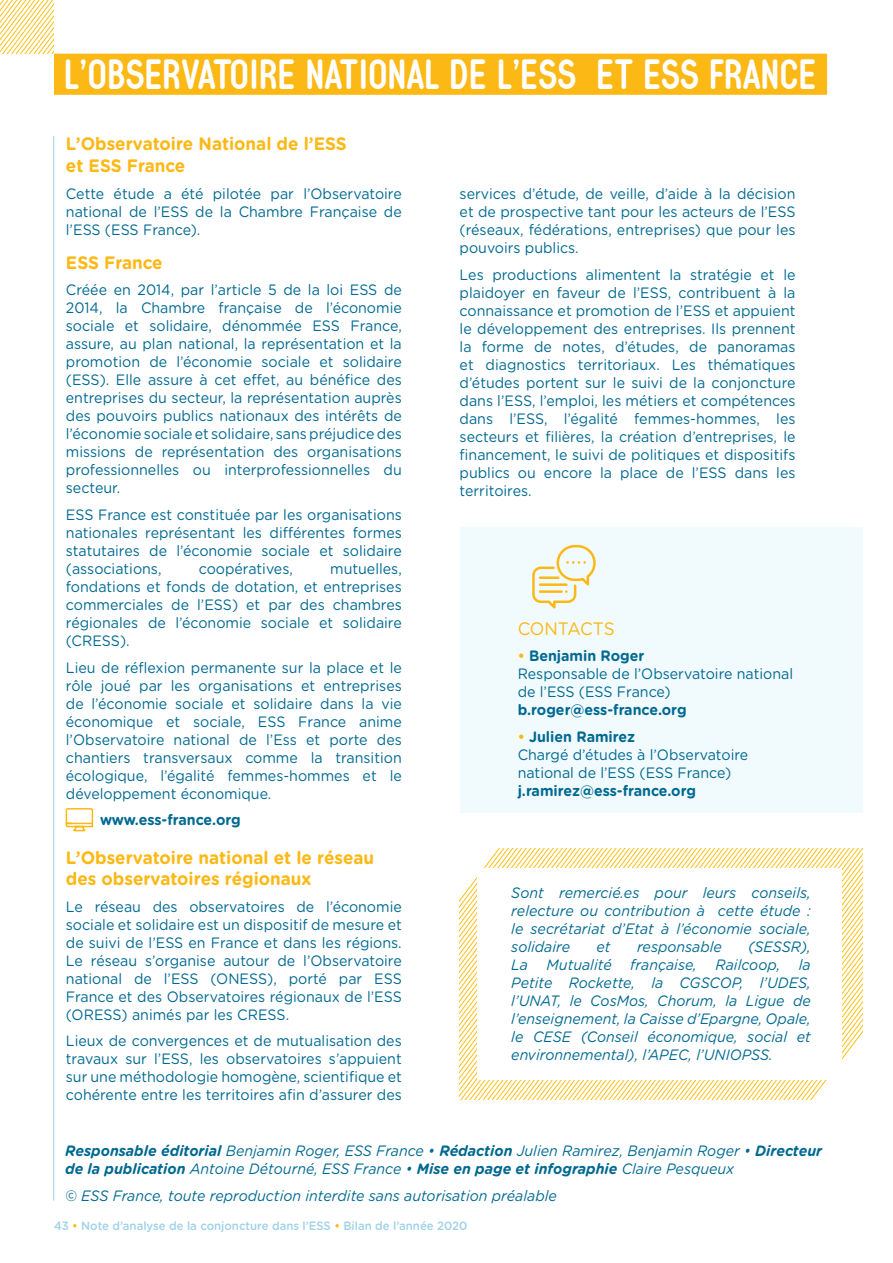
<style>
.page{position:relative;width:893px;height:1263px;background:#fff}
.page>*{position:absolute;margin:0;border:0;box-sizing:border-box;transform-origin:0 0}
.t1{font:700 39px "Typo Quik";color:#fff;scale:.95 1}
.titre_3{font:700 18px/21.6px "Gotham Rounded";color:#fcb814;scale:.95 1}
.titre_3-2{font:18px "Gotham Rounded";letter-spacing:-.015em;color:#fcb814;scale:.95 1}
.Texte{font:15px/18px "Gotham Rounded";color:#006991;text-align:justify;scale:.95 1}
.Texte-2{font:italic 15px/18px "Gotham Rounded";color:#006991;text-align:justify;scale:.95 1}
.Texte-3{font:700 15px "Gotham Rounded";color:#006991;scale:.95 1}
.t2{font:500 12px "Gotham Rounded";color:#9fd1e8;scale:.95 1}
.s1{font-weight:700;color:#fcb814}
.s2{font-weight:700}
.s3{color:#fcb814}
</style>
<div class="page">
<svg style="left:0;top:0;width:53px;height:53px"></svg>
<div style="left:54px;top:54px;width:773px;height:41px;background:#fcb814"></div>
<hr style="left:53px;top:136px;width:1px;height:1064px;background:#9fd1e8">
<svg style="left:65px;top:808px;width:29px;height:24px"></svg>
<div style="left:460px;top:527px;width:402px;height:286px;background:#f1fafd"></div>
<svg style="left:532px;top:545px;width:64px;height:63px"></svg>
<hr style="left:539px;top:590px;width:24px;height:3px;background:#fcb814">
<hr style="left:539px;top:576px;width:20px;height:3px;background:#fcb814">
<svg style="left:460px;top:848px;width:402px;height:251px"></svg>
<div style="left:477px;top:868px;width:364px;height:212px;background:#fff"></div>
<p class="t1" style="left:64px;top:49px;width:794px">L’OBSERVATOIRE NATIONAL DE L’ESS ET ESS FRANCE</p>
<p class="titre_3" style="left:66px;top:133px;width:297px">L’Observatoire National de l’ESS et ESS France</p>
<p class="Texte" style="left:66px;top:184px;width:355px">Cette étude a été pilotée par l’Observatoire national de l’ESS de la Chambre Française de l’ESS (ESS France).</p>
<p class="titre_3" style="left:66px;top:251px;width:103px">ESS France</p>
<p class="Texte" style="left:66px;top:280px;width:355px">Créée en 2014, par l’article 5 de la loi ESS de 2014, la Chambre française de l’économie sociale et solidaire, dénommée ESS France, assure, au plan national, la représentation et la promotion de l’économie sociale et solidaire (ESS). Elle assure à cet effet, au bénéfice des entreprises du secteur, la représentation auprès des pouvoirs publics nationaux des intérêts de l’économie sociale et solidaire, sans préjudice des missions de représentation des organisations professionnelles ou interprofessionnelles du secteur.</p>
<p class="Texte" style="left:66px;top:505px;width:355px">ESS France est constituée par les organisations nationales représentant les différentes formes statutaires de l’économie sociale et solidaire (associations,</p>
<p class="Texte" style="left:66px;top:559px;width:355px;text-indent:264px">mutuelles, fondations et fonds de dotation, et entreprises commerciales de l’ESS) et par des chambres régionales de l’économie sociale et solidaire (CRESS).</p>
<p class="Texte" style="left:66px;top:657px;width:355px">Lieu de réflexion permanente sur la place et le rôle joué par les organisations et entreprises de l’économie sociale et solidaire dans la vie économique et sociale, ESS France anime l’Observatoire national de l’Ess et porte des chantiers transversaux comme la transition écologique, l’égalité femmes-hommes et le développement économique.</p>
<p class="Texte-3" style="left:100px;top:809px;width:150px">www.ess-france.org</p>
<p class="titre_3" style="left:66px;top:846px;width:326px">L’Observatoire national et le réseau des observatoires régionaux</p>
<p class="Texte" style="left:66px;top:897px;width:355px">Le réseau des observatoires de l’économie sociale et solidaire est un dispositif de mesure et de suivi de l’ESS en France et dans les régions.<br>Le réseau s’organise autour de l’Observatoire national de l’ESS (ONESS), porté par ESS France et des Observatoires régionaux de l’ESS (ORESS) animés par les CRESS.</p>
<p class="Texte" style="left:66px;top:1031px;width:355px">Lieux de convergences et de mutualisation des travaux sur l’ESS, les observatoires s’appuient sur une méthodologie homogène, scientifique et cohérente entre les territoires afin d’assurer des</p>
<p class="Texte" style="left:199px;top:559px;width:101px">coopératives,</p>
<p class="Texte" style="left:460px;top:184px;width:355px">services d’étude, de veille, d’aide à la décision et de prospective tant pour les acteurs de l’ESS (réseaux, fédérations, entreprises) que pour les pouvoirs publics.</p>
<p class="Texte" style="left:460px;top:265px;width:355px">Les productions alimentent la stratégie et le plaidoyer en faveur de l’ESS, contribuent à la connaissance et promotion de l’ESS et appuient le développement des entreprises. Ils prennent la forme de notes, d’études, de panoramas et diagnostics territoriaux. Les thématiques d’études portent sur le suivi de la conjoncture dans l’ESS, l’emploi, les métiers et compétences dans l’ESS, l’égalité femmes-hommes, les secteurs et filières, la création d’entreprises, le financement, le suivi de politiques et dispositifs publics ou encore la place de l’ESS dans les territoires.</p>
<p class="titre_3-2" style="left:518px;top:616px;width:104px">CONTACTS</p>
<p class="Texte" style="left:518px;top:646px;width:291px;text-align:left"><span class="s1">•</span> <span class="s2">Benjamin Roger<br></span>Responsable de l’Observatoire national de l’ESS (ESS France)</p>
<p class="Texte-3" style="left:518px;top:699px;width:179px">b.roger@ess-france.org</p>
<p class="Texte" style="left:518px;top:727px;width:244px;text-align:left"><span class="s1">•</span> <span class="s2">Julien Ramirez<br></span>Chargé d’études à l’Observatoire national de l’ESS (ESS France)</p>
<p class="Texte-3" style="left:518px;top:779px;width:189px">j.ramirez@ess-france.org</p>
<p class="Texte-2" style="left:511px;top:883px;width:317px">Sont remercié.es pour leurs conseils, relecture ou contribution à cette étude : le secrétariat d’Etat à l’économie sociale, solidaire</p>
<p class="Texte-2" style="left:597px;top:937px;width:16px">et</p>
<p class="Texte-2" style="left:637px;top:937px;width:91px">responsable</p>
<p class="Texte-2" style="left:511px;top:937px;width:317px;text-indent:237px">(SESSR), La Mutualité française, Railcoop, la Petite Rockette, la CGSCOP, l’UDES, l’UNAT, le CosMos, Chorum, la Ligue de l’enseignement, la Caisse d’Epargne, Opale, le CESE (Conseil économique, social et environnemental), l’APEC, l’UNIOPSS.</p>
<p class="Texte-2" style="left:65px;top:1141px;width:798px"><span class="s2">Responsable éditorial</span> Benjamin Roger, ESS France • <span class="s2">Rédaction</span> Julien Ramirez, Benjamin Roger • <span class="s2">Directeur de la publication</span> Antoine Détourné, ESS France • <span class="s2">Mise en page et infographie</span> Claire Pesqueux</p>
<p class="Texte-2" style="left:65px;top:1186px;width:519px">© ESS France, toute reproduction interdite sans autorisation préalable</p>
<p class="t2" style="left:54px;top:1217px;width:437px">43 <span class="s3">•</span> Note d’analyse de la conjoncture dans l’ESS <span class="s3">•</span> Bilan de l’année 2020</p>
</div>
